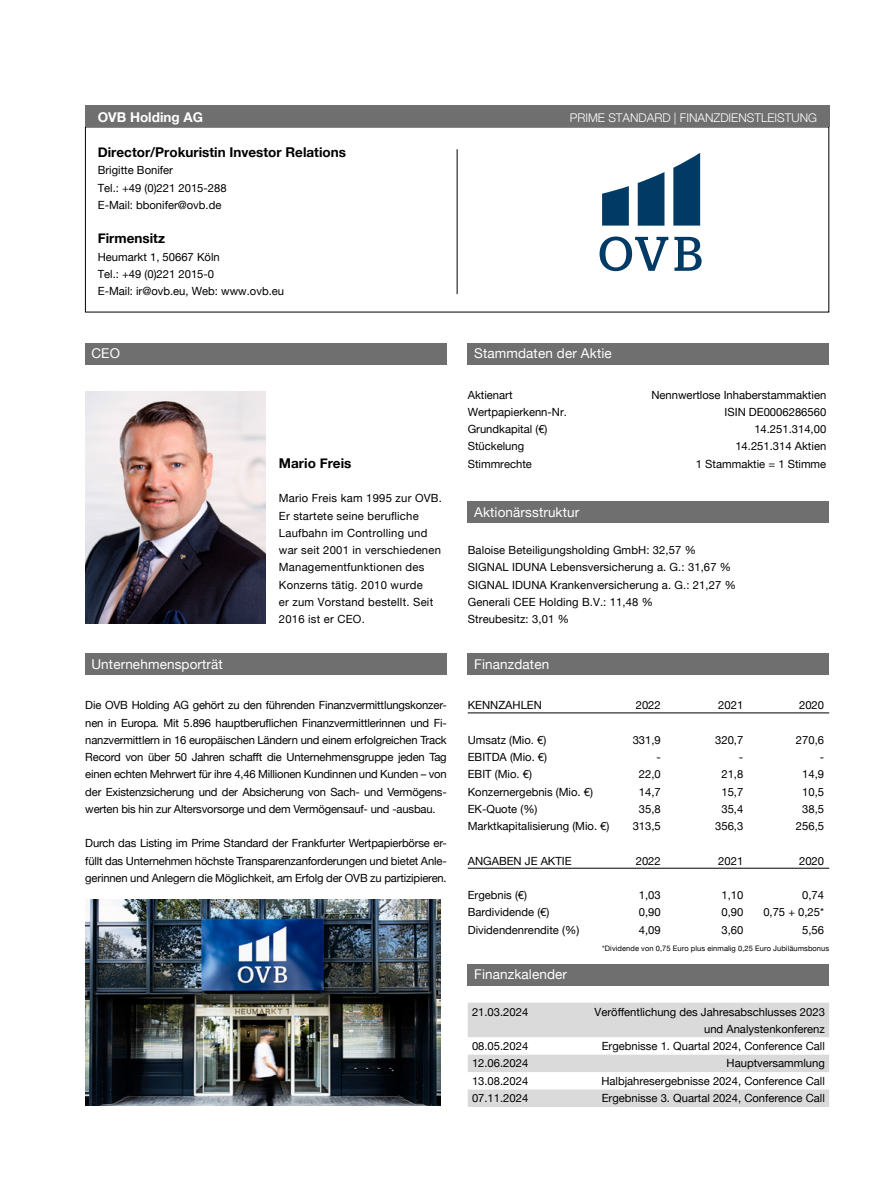
<style>
.page{position:relative;width:893px;height:1191px;background:#fff}
.page>*{position:absolute;margin:0;border:0;box-sizing:border-box;transform-origin:0 0}
.t1{font:13.5px "Helvetica Neue";letter-spacing:.01em;color:#fff}
.t2{font:700 13.5px "Helvetica Neue";color:#000}
.t3{font:700 13.5px "Helvetica Neue";color:#fff}
.t4{font:300 12px "Helvetica Neue";color:#fff}
.t5{font:11.25px/17.2px "Helvetica Neue";color:#000}
.t6{font:11.25px/17.2px "Helvetica Neue";letter-spacing:.02em;color:#000}
.t7{font:7.5px "Helvetica Neue";letter-spacing:.01em;color:#000}
</style>
<div class="page">
<div style="left:85px;top:653px;width:361px;height:22px;background:#706f6f"></div>
<div style="left:468px;top:343px;width:361px;height:21px;background:#706f6f"></div>
<div style="left:468px;top:501px;width:361px;height:22px;background:#706f6f"></div>
<div style="left:468px;top:653px;width:361px;height:22px;background:#706f6f"></div>
<div style="left:468px;top:964px;width:361px;height:21px;background:#706f6f"></div>
<hr style="left:457px;top:149px;width:1px;height:145px;background:#000">
<div style="left:85px;top:105px;width:744px;height:22px;background:#706f6f"></div>
<hr style="left:468px;top:712px;width:361px;height:1px;background:#000">
<hr style="left:468px;top:868px;width:361px;height:1px;background:#000">
<img style="left:85px;top:391px;width:181px;height:232px">
<svg style="left:600px;top:153px;width:102px;height:118px"></svg>
<div style="left:85px;top:343px;width:361px;height:21px;background:#706f6f"></div>
<svg style="left:468px;top:1002px;width:361px;height:105px"></svg>
<img style="left:85px;top:899px;width:356px;height:207px">
<p class="t3" style="left:98px;top:106px;width:107px">OVB Holding AG</p>
<p class="t4" style="left:570px;top:108px;width:249px">PRIME STANDARD | FINANZDIENSTLEISTUNG</p>
<p class="t2" style="left:98px;top:142px;width:250px">Director/Prokuristin Investor Relations</p>
<p class="t5" style="left:98px;top:162px;width:130px">Brigitte Bonifer<br>Tel.: +49 (0)221 2015-288<br>E-Mail: bbonifer@ovb.de</p>
<p class="t2" style="left:98px;top:228px;width:69px">Firmensitz</p>
<p class="t5" style="left:98px;top:249px;width:188px">Heumarkt 1, 50667 Köln<br>Tel.: +49 (0)221 2015-0<br>E-Mail: ir@ovb.eu, Web: www.ovb.eu</p>
<p class="t1" style="left:91px;top:343px;width:30px">CEO</p>
<p class="t1" style="left:91px;top:654px;width:133px">Unternehmensporträt</p>
<p class="t2" style="left:279px;top:452px;width:74px">Mario Freis</p>
<p class="t6" style="left:279px;top:490px;width:165px">Mario Freis kam 1995 zur OVB.<br>Er startete seine berufliche<br>Laufbahn im Controlling und war seit 2001 in verschiedenen<br>Managementfunktionen des<br>Konzerns tätig. 2010 wurde<br>er zum Vorstand bestellt. Seit<br>2016 ist er CEO.</p>
<p class="t5" style="left:85px;top:697px;width:363px;text-align:justify">Die OVB Holding AG gehört zu den führenden Finanzvermittlungskonzer&shy;nen in Europa. Mit 5.896 hauptberuflichen Finanzvermittlerinnen und Fi&shy;nanzvermittlern in 16 europäischen Ländern und einem erfolgreichen Track Record von über 50 Jahren schafft die Unternehmensgruppe jeden Tag einen echten Mehrwert für ihre 4,46 Millionen Kundinnen und Kunden – von der Existenzsicherung und der Absicherung von Sach- und Vermögens&shy;werten bis hin zur Altersvorsorge und dem Vermögensauf- und -ausbau.</p>
<p class="t5" style="left:85px;top:835px;width:363px;text-align:justify">Durch das Listing im Prime Standard der Frankfurter Wertpapierbörse er&shy;füllt das Unternehmen höchste Transparenzanforderungen und bietet Anle&shy;gerinnen und Anlegern die Möglichkeit, am Erfolg der OVB zu partizipieren.</p>
<p class="t1" style="left:474px;top:343px;width:139px">Stammdaten der Aktie</p>
<p class="t5" style="left:468px;top:387px;width:46px">Aktienart</p>
<p class="t5" style="left:651px;top:387px;width:176px">Nennwertlose Inhaberstammaktien</p>
<p class="t5" style="left:468px;top:404px;width:101px">Wertpapierkenn-Nr.</p>
<p class="t5" style="left:725px;top:404px;width:103px">ISIN DE0006286560</p>
<p class="t5" style="left:468px;top:421px;width:81px">Grundkapital (€)</p>
<p class="t5" style="left:754px;top:421px;width:73px">14.251.314,00</p>
<p class="t5" style="left:468px;top:438px;width:58px">Stückelung</p>
<p class="t5" style="left:735px;top:438px;width:92px">14.251.314 Aktien</p>
<p class="t5" style="left:468px;top:456px;width:66px">Stimmrechte</p>
<p class="t5" style="left:696px;top:456px;width:132px">1 Stammaktie = 1 Stimme</p>
<p class="t1" style="left:474px;top:502px;width:107px">Aktionärsstruktur</p>
<p class="t5" style="left:468px;top:542px;width:270px">Baloise Beteiligungsholding GmbH: 32,57 % SIGNAL IDUNA Lebensversicherung a. G.: 31,67 % SIGNAL IDUNA Krankenversicherung a. G.: 21,27 % Generali CEE Holding B.V.: 11,48 %<br>Streubesitz: 3,01 %</p>
<p class="t1" style="left:474px;top:654px;width:77px">Finanzdaten</p>
<p class="t5" style="left:468px;top:697px;width:76px">KENNZAHLEN</p>
<p class="t5" style="left:636px;top:697px;width:27px">2022</p>
<p class="t5" style="left:718px;top:697px;width:27px">2021</p>
<p class="t5" style="left:799px;top:697px;width:27px">2020</p>
<p class="t5" style="left:468px;top:732px;width:80px">Umsatz (Mio. €)</p>
<p class="t5" style="left:633px;top:732px;width:30px">331,9</p>
<p class="t5" style="left:715px;top:732px;width:30px">320,7</p>
<p class="t5" style="left:796px;top:732px;width:30px">270,6</p>
<p class="t5" style="left:468px;top:749px;width:81px">EBITDA (Mio. €)</p>
<p class="t5" style="left:656px;top:749px;width:6px">-</p>
<p class="t5" style="left:739px;top:749px;width:6px">-</p>
<p class="t5" style="left:820px;top:749px;width:6px">-</p>
<p class="t5" style="left:468px;top:766px;width:66px">EBIT (Mio. €)</p>
<p class="t5" style="left:639px;top:766px;width:23px">22,0</p>
<p class="t5" style="left:721px;top:766px;width:23px">21,8</p>
<p class="t5" style="left:802px;top:766px;width:23px">14,9</p>
<p class="t5" style="left:468px;top:783px;width:127px">Konzernergebnis (Mio. €)</p>
<p class="t5" style="left:639px;top:783px;width:23px">14,7</p>
<p class="t5" style="left:721px;top:783px;width:23px">15,7</p>
<p class="t5" style="left:802px;top:783px;width:23px">10,5</p>
<p class="t5" style="left:468px;top:801px;width:71px">EK-Quote (%)</p>
<p class="t5" style="left:639px;top:801px;width:23px">35,8</p>
<p class="t5" style="left:721px;top:801px;width:23px">35,4</p>
<p class="t5" style="left:802px;top:801px;width:23px">38,5</p>
<p class="t5" style="left:468px;top:818px;width:143px">Marktkapitalisierung (Mio. €)</p>
<p class="t5" style="left:633px;top:818px;width:30px">313,5</p>
<p class="t5" style="left:715px;top:818px;width:30px">356,3</p>
<p class="t5" style="left:796px;top:818px;width:30px">256,5</p>
<p class="t5" style="left:468px;top:852px;width:105px">ANGABEN JE AKTIE</p>
<p class="t5" style="left:636px;top:852px;width:27px">2022</p>
<p class="t5" style="left:718px;top:852px;width:27px">2021</p>
<p class="t5" style="left:799px;top:852px;width:27px">2020</p>
<p class="t5" style="left:468px;top:887px;width:61px">Ergebnis (€)</p>
<p class="t5" style="left:639px;top:887px;width:23px">1,03</p>
<p class="t5" style="left:721px;top:887px;width:23px">1,10</p>
<p class="t5" style="left:802px;top:887px;width:23px">0,74</p>
<p class="t5" style="left:468px;top:904px;width:83px">Bardividende (€)</p>
<p class="t5" style="left:639px;top:904px;width:23px">0,90</p>
<p class="t5" style="left:721px;top:904px;width:23px">0,90</p>
<p class="t5" style="left:763px;top:904px;width:62px">0,75 + 0,25*</p>
<p class="t5" style="left:468px;top:921px;width:113px">Dividendenrendite (%)</p>
<p class="t5" style="left:639px;top:921px;width:23px">4,09</p>
<p class="t5" style="left:721px;top:921px;width:23px">3,60</p>
<p class="t5" style="left:802px;top:921px;width:23px">5,56</p>
<p class="t7" style="left:602px;top:942px;width:228px">*Dividende von 0,75 Euro plus einmalig 0,25 Euro Jubiläumsbonus</p>
<p class="t1" style="left:474px;top:964px;width:95px">Finanzkalender</p>
<p class="t5" style="left:472px;top:1003px;width:58px">21.03.2024</p>
<p class="t5" style="left:595px;top:1003px;width:232px;text-align:right">Veröffentlichung des Jahresabschlusses 2023 und Analystenkonferenz</p>
<p class="t5" style="left:472px;top:1038px;width:58px">08.05.2024</p>
<p class="t5" style="left:602px;top:1038px;width:225px">Ergebnisse 1. Quartal 2024, Conference Call</p>
<p class="t5" style="left:472px;top:1055px;width:58px">12.06.2024</p>
<p class="t5" style="left:727px;top:1055px;width:100px">Hauptversammlung</p>
<p class="t5" style="left:472px;top:1073px;width:58px">13.08.2024</p>
<p class="t5" style="left:601px;top:1073px;width:225px">Halbjahresergebnisse 2024, Conference Call</p>
<p class="t5" style="left:472px;top:1090px;width:58px">07.11.2024</p>
<p class="t5" style="left:602px;top:1090px;width:225px">Ergebnisse 3. Quartal 2024, Conference Call</p>
</div>
